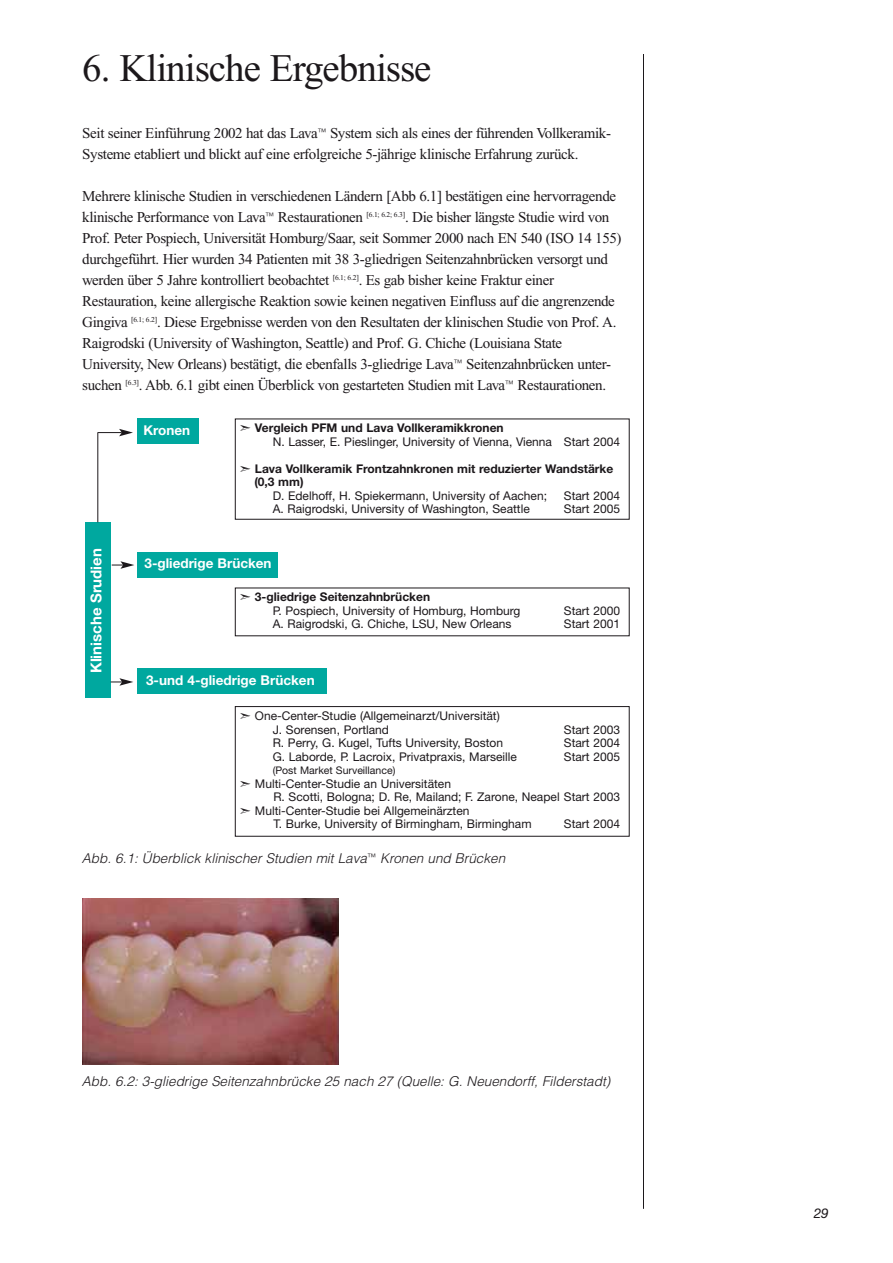
<style>
.page{position:relative;width:893px;height:1263px;background:#fff}
.page>*{position:absolute;margin:0;border:0;box-sizing:border-box;transform-origin:0 0}
.t1{font:39px "Times New Roman";letter-spacing:-.025em;color:#1c181b}
.t2{font:15px/21px "Times New Roman";letter-spacing:-.025em;color:#1c181b}
.t3{font:700 15px "Helvetica Neue";color:#fff}
.t4{font:italic 300 13.5px "Helvetica";color:#1c181b}
.t5{font:700 13.5px "Helvetica Neue";color:#fff}
.t6{font:italic 13.5px "Helvetica Neue";color:#1c181b}
.t7{font:12px/13.5px "Helvetica Neue";color:#1c181b}
.t8{font:700 12px/13.5px "Helvetica Neue";color:#1c181b}
.t9{font:10.5px "Helvetica Neue";color:#1c181b}
.s1{font-weight:700}
</style>
<div class="page">
<hr style="left:643px;top:54px;width:1px;height:1155px;background:#1c181b">
<div style="left:85px;top:522px;width:26px;height:176px;background:#00a89f"></div>
<div style="left:137px;top:419px;width:61px;height:25px;background:#00a89f"></div>
<hr style="left:97px;top:433px;width:1px;height:89px;background:#1c181b">
<svg style="left:97px;top:429px;width:36px;height:7px"></svg>
<svg style="left:112px;top:561px;width:22px;height:8px"></svg>
<svg style="left:111px;top:678px;width:22px;height:8px"></svg>
<div style="left:137px;top:552px;width:140px;height:25px;background:#00a89f"></div>
<div style="left:137px;top:669px;width:189px;height:25px;background:#00a89f"></div>
<div style="left:235px;top:419px;width:394px;height:101px;border:1px solid #1c181b"></div>
<div style="left:235px;top:706px;width:394px;height:131px;border:1px solid #1c181b"></div>
<img style="left:83px;top:898px;width:256px;height:166px">
<h1 class="t1" style="left:82px;top:54px;width:351px">6. Klinische Ergebnisse</h1>
<p class="t2" style="left:82px;top:124px;width:530px">Seit seiner Einführung 2002 hat das Lava<sup>™</sup> System sich als eines der führenden Vollkeramik-<br>Systeme etabliert und blickt auf eine erfolgreiche 5-jährige klinische Erfahrung zurück.</p>
<p class="t2" style="left:82px;top:187px;width:541px">Mehrere klinische Studien in verschiedenen Ländern [Abb 6.1] bestätigen eine hervorragende klinische Performance von Lava<sup>™</sup> Restaurationen <sup>[6.1;</sup> <sup>6.2;</sup> <sup>6.3]</sup>. Die bisher längste Studie wird von Prof. Peter Pospiech, Universität Homburg/Saar, seit Sommer 2000 nach EN 540 (ISO 14 155) durchgeführt. Hier wurden 34 Patienten mit 38 3-gliedrigen Seitenzahnbrücken versorgt und werden über 5 Jahre kontrolliert beobachtet <sup>[6.1;</sup> <sup>6.2]</sup>. Es gab bisher keine Fraktur einer Restauration, keine allergische Reaktion sowie keinen negativen Einfluss auf die angrenzende Gingiva <sup>[6.1;</sup> <sup>6.2]</sup>. Diese Ergebnisse werden von den Resultaten der klinischen Studie von Prof. A.<br>Raigrodski (University of Washington, Seattle) and Prof. G. Chiche (Louisiana State University, New Orleans) bestätigt, die ebenfalls 3-gliedrige Lava<sup>™</sup> Seitenzahnbrücken unter&shy;suchen <sup>[6.3]</sup>. Abb. 6.1 gibt einen Überblick von gestarteten Studien mit Lava<sup>™</sup> Restaurationen.</p>
<p class="t3" style="left:91px;top:673px;width:127px;rotate:-90deg">Klinische Srudien</p>
<p class="t5" style="left:143px;top:426px;width:48px">Kronen</p>
<p class="t7" style="left:273px;top:422px;width:349px;text-indent:-33px">➣ <span class="s1">Vergleich PFM und Lava Vollkeramikkronen<br></span>N. Lasser, E. Pieslinger, University of Vienna, Vienna Start 2004</p>
<p class="t8" style="left:254px;top:463px;width:360px;text-indent:-15px">➣ Lava Vollkeramik Frontzahnkronen mit reduzierter Wandstärke (0,3 mm)</p>
<p class="t7" style="left:273px;top:490px;width:276px">D. Edelhoff, H. Spiekermann, University of Aachen;</p>
<p class="t7" style="left:564px;top:490px;width:58px">Start 2004</p>
<p class="t7" style="left:273px;top:503px;width:258px">A. Raigrodski, University of Washington, Seattle</p>
<p class="t7" style="left:564px;top:503px;width:58px">Start 2005</p>
<p class="t5" style="left:144px;top:559px;width:129px">3-gliedrige Brücken</p>
<p class="t7" style="left:273px;top:591px;width:249px;text-indent:-33px">➣ <span class="s1">3-gliedrige Seitenzahnbrücken<br></span>P. Pospiech, University of Homburg, Homburg</p>
<p class="t7" style="left:564px;top:605px;width:58px">Start 2000</p>
<p class="t7" style="left:273px;top:618px;width:240px">A. Raigrodski, G. Chiche, LSU, New Orleans</p>
<p class="t7" style="left:564px;top:618px;width:58px">Start 2001</p>
<p class="t5" style="left:146px;top:676px;width:170px">3-und 4-gliedrige Brücken</p>
<p class="t7" style="left:273px;top:710px;width:228px;text-indent:-33px">➣ One-Center-Studie (Allgemeinarzt/Universität)<br>J. Sorensen, Portland</p>
<p class="t7" style="left:564px;top:724px;width:58px">Start 2003</p>
<p class="t7" style="left:273px;top:737px;width:232px">R. Perry, G. Kugel, Tufts University, Boston</p>
<p class="t7" style="left:564px;top:737px;width:58px">Start 2004</p>
<p class="t7" style="left:273px;top:751px;width:246px">G. Laborde, P. Lacroix, Privatpraxis, Marseille</p>
<p class="t7" style="left:564px;top:751px;width:58px">Start 2005</p>
<p class="t9" style="left:273px;top:767px;width:124px">(Post Market Surveillance)</p>
<p class="t7" style="left:240px;top:778px;width:213px">➣ Multi-Center-Studie an Universitäten</p>
<p class="t7" style="left:273px;top:791px;width:348px">R. Scotti, Bologna; D. Re, Mailand; F. Zarone, Neapel Start 2003</p>
<p class="t7" style="left:240px;top:805px;width:231px">➣ Multi-Center-Studie bei Allgemeinärzten</p>
<p class="t7" style="left:273px;top:818px;width:260px">T. Burke, University of Birmingham, Birmingham</p>
<p class="t7" style="left:564px;top:818px;width:58px">Start 2004</p>
<p class="t4" style="left:82px;top:853px;width:425px">Abb. 6.1: Überblick klinischer Studien mit Lava<sup>™</sup> Kronen und Brücken</p>
<p class="t4" style="left:82px;top:1076px;width:530px">Abb. 6.2: 3-gliedrige Seitenzahnbrücke 25 nach 27 (Quelle: G. Neuendorff, Filderstadt)</p>
<p class="t6" style="left:813px;top:1209px;width:17px">29</p>
</div>
